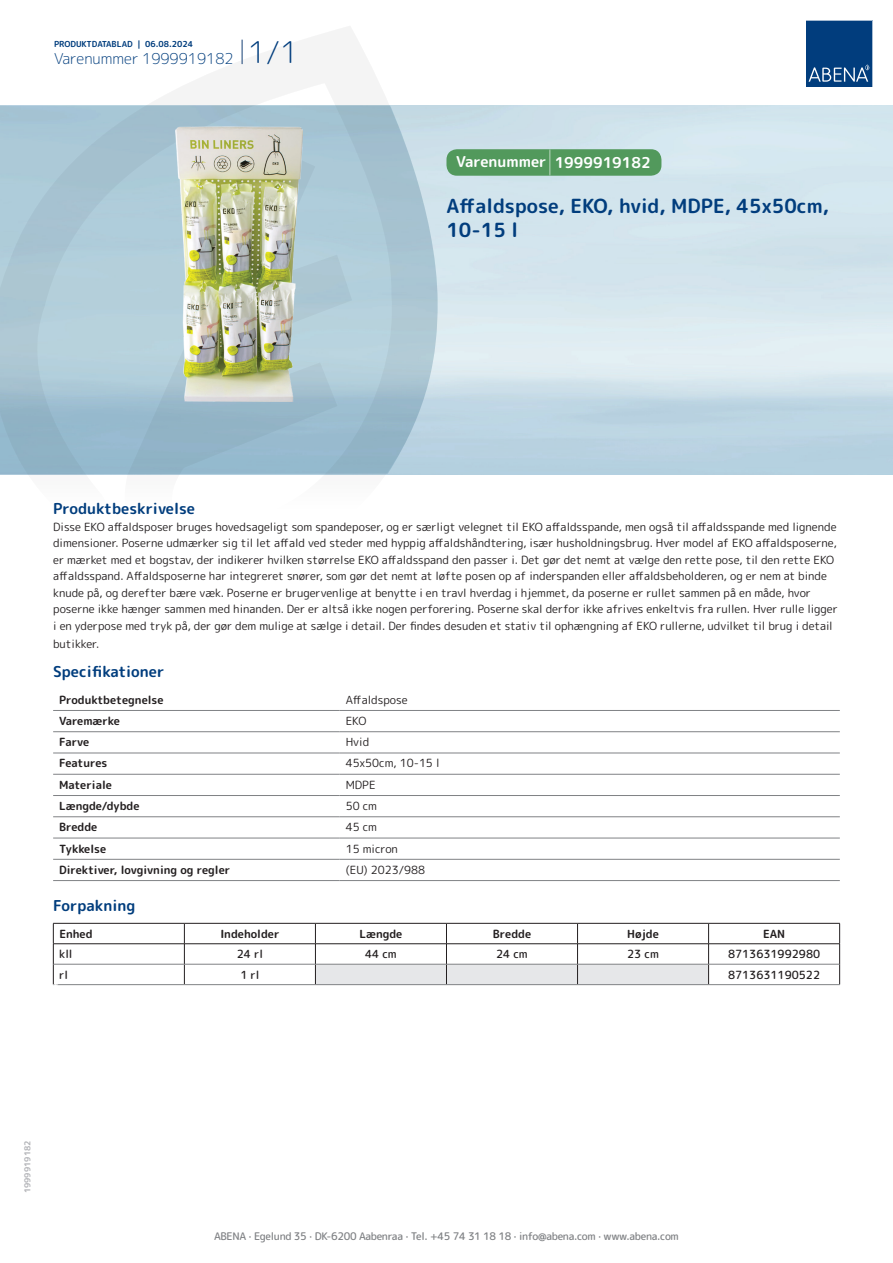
<style>
.page{position:relative;width:893px;height:1263px;background:#fff}
.page>*{position:absolute;margin:0;border:0;box-sizing:border-box;transform-origin:0 0}
.t1{font:700 19.5px/24px "Rounded Mplus 1 c";color:#013d7d}
.t2{font:700 15px "Rounded Mplus 1 c";color:#013d7d}
.t3{font:300 15px "Rounded Mplus 1 c";color:#013d7d}
.t4{font:700 15px "Rounded Mplus 1 c";color:#fff}
.t5{font:11.25px/16.5px "Rounded Mplus 1 c";color:#231f20}
.t6{font:700 11.25px "Rounded Mplus 1 c";color:#231f20}
.t7{font:500 11.25px "Rounded Mplus 1 c";color:#231f20}
.t8{font:500 10.5px "Rounded Mplus 1 c";letter-spacing:-.03em;color:#808285}
.t9{font:700 10.5px "Rounded Mplus 1 c";color:#fff}
.t10{font:700 8.25px "Rounded Mplus 1 c";color:#013d7d}
.t11{font:700 8.25px "Rounded Mplus 1 c";color:#b2b3b7}
.s1{font-size:30px}
.s2{font-size:25.5px}
</style>
<div class="page">
<svg style="left:0;top:26px;width:439px;height:449px"></svg>
<svg style="left:0;top:106px;width:438px;height:368px;background:#a7c5d4"></svg>
<svg style="left:242px;top:40px;width:1px;height:24px"></svg>
<svg style="left:806px;top:20px;width:67px;height:67px;background:#144b86"></svg>
<img style="left:176px;top:127px;width:126px;height:275px">
<hr style="left:53px;top:710px;width:287px;height:1px;background:#808285">
<hr style="left:340px;top:710px;width:500px;height:1px;background:#808285">
<hr style="left:53px;top:731px;width:287px;height:1px;background:#808285">
<hr style="left:340px;top:731px;width:500px;height:1px;background:#808285">
<hr style="left:53px;top:753px;width:287px;height:1px;background:#808285">
<hr style="left:340px;top:753px;width:500px;height:1px;background:#808285">
<hr style="left:53px;top:774px;width:287px;height:1px;background:#808285">
<hr style="left:340px;top:774px;width:500px;height:1px;background:#808285">
<hr style="left:53px;top:795px;width:287px;height:1px;background:#808285">
<hr style="left:340px;top:795px;width:500px;height:1px;background:#808285">
<hr style="left:53px;top:816px;width:287px;height:1px;background:#808285">
<hr style="left:340px;top:816px;width:500px;height:1px;background:#808285">
<hr style="left:53px;top:838px;width:287px;height:1px;background:#808285">
<hr style="left:340px;top:838px;width:500px;height:1px;background:#808285">
<hr style="left:53px;top:859px;width:287px;height:1px;background:#808285">
<hr style="left:340px;top:859px;width:500px;height:1px;background:#808285">
<hr style="left:53px;top:880px;width:287px;height:1px;background:#808285">
<hr style="left:340px;top:880px;width:500px;height:1px;background:#808285">
<hr style="left:53px;top:923px;width:131px;height:1px;background:#231f20">
<hr style="left:184px;top:923px;width:131px;height:1px;background:#231f20">
<hr style="left:709px;top:923px;width:131px;height:1px;background:#231f20">
<hr style="left:53px;top:943px;width:131px;height:1px;background:#231f20">
<hr style="left:184px;top:943px;width:131px;height:1px;background:#231f20">
<hr style="left:709px;top:943px;width:131px;height:1px;background:#231f20">
<svg style="left:53px;top:923px;width:1px;height:61px"></svg>
<svg style="left:184px;top:923px;width:1px;height:61px"></svg>
<svg style="left:315px;top:923px;width:394px;height:61px"></svg>
<svg style="left:839px;top:923px;width:1px;height:61px"></svg>
<hr style="left:54px;top:964px;width:130px;height:1px;background:#808285">
<hr style="left:184px;top:964px;width:131px;height:1px;background:#808285">
<hr style="left:315px;top:964px;width:131px;height:1px;background:#808285">
<hr style="left:446px;top:964px;width:131px;height:1px;background:#808285">
<hr style="left:577px;top:964px;width:132px;height:1px;background:#808285">
<hr style="left:709px;top:964px;width:130px;height:1px;background:#808285">
<hr style="left:53px;top:984px;width:131px;height:1px;background:#808285">
<hr style="left:184px;top:984px;width:131px;height:1px;background:#808285">
<hr style="left:315px;top:984px;width:131px;height:1px;background:#808285">
<hr style="left:446px;top:984px;width:131px;height:1px;background:#808285">
<hr style="left:577px;top:984px;width:132px;height:1px;background:#808285">
<hr style="left:709px;top:984px;width:131px;height:1px;background:#808285">
<div style="left:446px;top:149px;width:215px;height:27px;background:#52995c;border-radius:10px"></div>
<p class="t10" style="left:54px;top:38px;width:141px">PRODUKTDATABLAD | 06.08.2024</p>
<h2 class="t3" style="left:54px;top:48px;width:246px">Varenummer 1999919182 <span class="s1">1/1</span></h2>
<h2 class="t4" style="left:456px;top:152px;width:196px">Varenummer <span class="s2">|</span> 1999919182</h2>
<h1 class="t1" style="left:446px;top:194px;width:384px">Affaldspose, EKO, hvid, MDPE, 45x50cm,<br>10-15 l</h1>
<h2 class="t2" style="left:53px;top:498px;width:143px">Produktbeskrivelse</h2>
<p class="t5" style="left:53px;top:518px;width:786px">Disse EKO affaldsposer bruges hovedsageligt som spandeposer, og er særligt velegnet til EKO affaldsspande, men også til affaldsspande med lignende dimensioner. Poserne udmærker sig til let affald ved steder med hyppig affaldshåndtering, især husholdningsbrug. Hver model af EKO affaldsposerne, er mærket med et bogstav, der indikerer hvilken størrelse EKO affaldsspand den passer i. Det gør det nemt at vælge den rette pose, til den rette EKO affaldsspand. Affaldsposerne har integreret snører, som gør det nemt at løfte posen op af inderspanden eller affaldsbeholderen, og er nem at binde knude på, og derefter bære væk. Poserne er brugervenlige at benytte i en travl hverdag i hjemmet, da poserne er rullet sammen på en måde, hvor poserne ikke hænger sammen med hinanden. Der er altså ikke nogen perforering. Poserne skal derfor ikke afrives enkeltvis fra rullen. Hver rulle ligger i en yderpose med tryk på, der gør dem mulige at sælge i detail. Der findes desuden et stativ til ophængning af EKO rullerne, udvilket til brug i detail</p>
<p class="t5" style="left:53px;top:635px;width:48px">butikker.</p>
<h2 class="t2" style="left:53px;top:661px;width:113px">Specifikationer</h2>
<p class="t6" style="left:59px;top:691px;width:106px">Produktbetegnelse</p>
<p class="t5" style="left:346px;top:691px;width:63px">Affaldspose</p>
<p class="t6" style="left:59px;top:713px;width:62px">Varemærke</p>
<p class="t5" style="left:346px;top:712px;width:22px">EKO</p>
<p class="t6" style="left:59px;top:734px;width:32px">Farve</p>
<p class="t5" style="left:346px;top:734px;width:25px">Hvid</p>
<p class="t6" style="left:59px;top:755px;width:50px">Features</p>
<p class="t5" style="left:346px;top:755px;width:95px">45x50cm, 10-15 l</p>
<p class="t6" style="left:59px;top:777px;width:54px">Materiale</p>
<p class="t5" style="left:346px;top:776px;width:31px">MDPE</p>
<p class="t6" style="left:59px;top:798px;width:82px">Længde/dybde</p>
<p class="t5" style="left:346px;top:798px;width:33px">50 cm</p>
<p class="t6" style="left:59px;top:819px;width:40px">Bredde</p>
<p class="t5" style="left:346px;top:819px;width:33px">45 cm</p>
<p class="t6" style="left:59px;top:840px;width:49px">Tykkelse</p>
<p class="t5" style="left:346px;top:840px;width:54px">15 micron</p>
<p class="t6" style="left:59px;top:862px;width:173px">Direktiver, lovgivning og regler</p>
<p class="t5" style="left:346px;top:861px;width:81px">(EU) 2023/988</p>
<h2 class="t2" style="left:53px;top:895px;width:84px">Forpakning</h2>
<p class="t6" style="left:59px;top:926px;width:35px">Enhed</p>
<p class="t6" style="left:220px;top:926px;width:61px">Indeholder</p>
<p class="t6" style="left:359px;top:926px;width:44px">Længde</p>
<p class="t6" style="left:493px;top:926px;width:40px">Bredde</p>
<p class="t6" style="left:627px;top:926px;width:33px">Højde</p>
<p class="t6" style="left:763px;top:926px;width:24px">EAN</p>
<p class="t7" style="left:59px;top:946px;width:15px">kll</p>
<p class="t7" style="left:237px;top:946px;width:28px">24 rl</p>
<p class="t7" style="left:365px;top:946px;width:33px">44 cm</p>
<p class="t7" style="left:496px;top:946px;width:33px">24 cm</p>
<p class="t7" style="left:627px;top:946px;width:33px">23 cm</p>
<p class="t7" style="left:728px;top:946px;width:94px">8713631992980</p>
<p class="t7" style="left:59px;top:966px;width:10px">rl</p>
<p class="t7" style="left:240px;top:966px;width:21px">1 rl</p>
<p class="t7" style="left:728px;top:966px;width:94px">8713631190522</p>
<p class="t9" style="left:53px;top:980px;width:7px">*</p>
<p class="t11" style="left:22px;top:1193px;width:54px;rotate:-90deg">1999919182</p>
<p class="t8" style="left:214px;top:1229px;width:466px">ABENA · Egelund 35 · DK-6200 Aabenraa · Tel. +45 74 31 18 18 · info@abena.com · www.abena.com</p>
</div>
